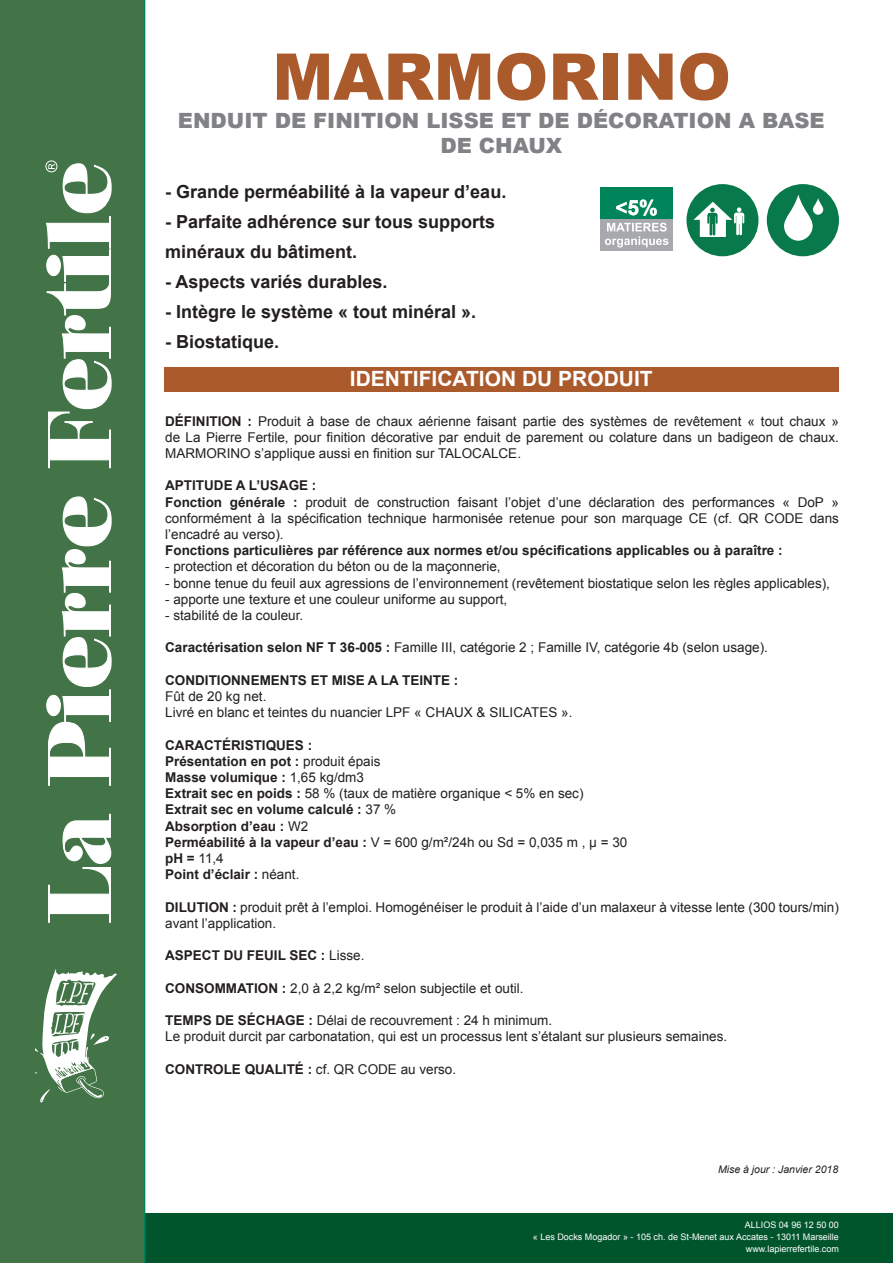
<style>
.page{position:relative;width:893px;height:1263px;background:#fff}
.page>*{position:absolute;margin:0;border:0;box-sizing:border-box;transform-origin:0 0}
.t1{font:900 64.5px "Arial";color:#ab5a2c}
.t2{font:900 21px/25.2px "Arial";color:#808285;text-align:center}
.t3{font:700 21px "Arial";color:#fff}
.t4{font:700 18px/30px "Arial";color:#231f20}
.t5{font:13.5px/16.2px "Arial";color:#231f20;text-align:justify}
.t6{font:700 13.5px "Arial";color:#231f20}
.t7{font:italic 10.5px "Arial";color:#231f20}
.t8{font:9px "Arial";color:#fff}
.s1{font-weight:700}
.s2{font-weight:400}
</style>
<div class="page">
<svg style="left:686px;top:184px;width:72px;height:72px"></svg>
<div style="left:767px;top:184px;width:72px;height:72px;background:#08794a;border-radius:50%"></div>
<svg style="left:784px;top:195px;width:29px;height:46px"></svg>
<svg style="left:813px;top:198px;width:10px;height:17px"></svg>
<div style="left:601px;top:187px;width:72px;height:32px;background:#00855b"></div>
<div style="left:601px;top:219px;width:72px;height:32px;background:#a8a9ad"></div>
<svg style="left:605px;top:223px;width:63px;height:24px"></svg>
<div style="left:0;top:1213px;width:893px;height:50px;background:#00552d"></div>
<div style="left:164px;top:367px;width:675px;height:25px;background:#ab5a2c"></div>
<div style="left:0;top:0;width:145px;height:1263px;background:#427447"></div>
<svg style="left:47px;top:813px;width:65px;height:110px"></svg>
<svg style="left:46px;top:496px;width:66px;height:290px"></svg>
<svg style="left:45px;top:160px;width:67px;height:309px"></svg>
<svg style="left:35px;top:970px;width:82px;height:132px"></svg>
<p class="t1" style="left:272px;top:30px;width:460px">MARMORINO</p>
<p class="t2" style="left:178px;top:107px;width:648px">ENDUIT DE FINITION LISSE ET DE DÉCORATION A BASE<br>DE CHAUX</p>
<p class="t4" style="left:165px;top:177px;width:343px">- Grande perméabilité à la vapeur d’eau.</p>
<p class="t4" style="left:165px;top:207px;width:332px">- Parfaite adhérence sur tous supports minéraux du bâtiment.</p>
<p class="t4" style="left:165px;top:267px;width:224px">- Aspects variés durables.</p>
<p class="t4" style="left:165px;top:297px;width:313px">- Intègre le système « tout minéral ».</p>
<p class="t4" style="left:165px;top:327px;width:116px">- Biostatique.</p>
<p class="t3" style="left:615px;top:194px;width:44px">&lt;5%</p>
<p class="t3" style="left:350px;top:365px;width:304px">IDENTIFICATION DU PRODUIT</p>
<p class="t5" style="left:165px;top:413px;width:675px"><span class="s1">DÉFINITION :</span> Produit à base de chaux aérienne faisant partie des systèmes de revêtement « tout chaux » de La Pierre Fertile, pour finition décorative par enduit de parement ou colature dans un badigeon de chaux.<br>MARMORINO s’applique aussi en finition sur TALOCALCE.</p>
<p class="t6" style="left:165px;top:477px;width:153px">APTITUDE A L’USAGE :</p>
<p class="t5" style="left:165px;top:494px;width:675px"><span class="s1">Fonction générale :</span> produit de construction faisant l’objet d’une déclaration des performances « DoP » conformément à la spécification technique harmonisée retenue pour son marquage CE (cf. QR CODE dans l’encadré au verso).</p>
<p class="t6" style="left:165px;top:541px;width:619px">Fonctions particulières par référence aux normes et/ou spécifications applicables ou à paraître :</p>
<p class="t5" style="left:165px;top:559px;width:337px">- protection et décoration du béton ou de la maçonnerie,</p>
<p class="t5" style="left:165px;top:575px;width:666px">- bonne tenue du feuil aux agressions de l’environnement (revêtement biostatique selon les règles applicables),</p>
<p class="t5" style="left:165px;top:591px;width:344px">- apporte une texture et une couleur uniforme au support,</p>
<p class="t5" style="left:165px;top:607px;width:140px">- stabilité de la couleur.</p>
<p class="t5" style="left:165px;top:640px;width:604px"><span class="s1">Caractérisation selon NF T 36-005 :</span> Famille III, catégorie 2 ; Famille IV, catégorie 4b (selon usage).</p>
<p class="t6" style="left:165px;top:671px;width:295px">CONDITIONNEMENTS ET MISE A LA TEINTE :</p>
<p class="t5" style="left:165px;top:688px;width:103px">Fût de 20 kg net.</p>
<p class="t5" style="left:165px;top:704px;width:409px">Livré en blanc et teintes du nuancier LPF « CHAUX &amp; SILICATES ».</p>
<p class="t6" style="left:165px;top:736px;width:149px">CARACTÉRISTIQUES :</p>
<p class="t6" style="left:165px;top:752px;width:217px">Présentation en pot : <span class="s2">produit épais</span></p>
<p class="t6" style="left:165px;top:768px;width:200px">Masse volumique : <span class="s2">1,65 kg/dm3</span></p>
<p class="t5" style="left:165px;top:785px;width:420px"><span class="s1">Extrait sec en poids :</span> 58 % (taux de matière organique &lt; 5% en sec)</p>
<p class="t6" style="left:165px;top:801px;width:233px">Extrait sec en volume calculé : <span class="s2">37 %</span></p>
<p class="t6" style="left:165px;top:817px;width:145px">Absorption d’eau : <span class="s2">W2</span></p>
<p class="t5" style="left:165px;top:834px;width:464px"><span class="s1">Perméabilité à la vapeur d’eau :</span> V = 600 g/m²/24h ou Sd = 0,035 m , µ = 30</p>
<p class="t5" style="left:165px;top:850px;width:60px"><span class="s1">pH =</span> 11,4</p>
<p class="t6" style="left:165px;top:865px;width:136px">Point d’éclair : <span class="s2">néant.</span></p>
<p class="t5" style="left:165px;top:899px;width:675px"><span class="s1">DILUTION :</span> produit prêt à l’emploi. Homogénéiser le produit à l’aide d’un malaxeur à vitesse lente (300 tours/min) avant l’application.</p>
<p class="t6" style="left:165px;top:946px;width:201px">ASPECT DU FEUIL SEC : <span class="s2">Lisse.</span></p>
<p class="t5" style="left:165px;top:980px;width:360px"><span class="s1">CONSOMMATION :</span> 2,0 à 2,2 kg/m² selon subjectile et outil.</p>
<p class="t5" style="left:165px;top:1012px;width:389px"><span class="s1">TEMPS DE SÉCHAGE :</span> Délai de recouvrement : 24 h minimum.</p>
<p class="t5" style="left:165px;top:1028px;width:564px">Le produit durcit par carbonatation, qui est un processus lent s’étalant sur plusieurs semaines.</p>
<p class="t5" style="left:165px;top:1061px;width:293px"><span class="s1">CONTROLE QUALITÉ :</span> cf. QR CODE au verso.</p>
<p class="t7" style="left:718px;top:1163px;width:122px">Mise à jour : Janvier 2018</p>
<p class="t8" style="left:745px;top:1219px;width:96px">ALLIOS 04 96 12 50 00</p>
<p class="t8" style="left:533px;top:1231px;width:307px">« Les Docks Mogador » - 105 ch. de St-Menet aux Accates - 13011 Marseille</p>
<p class="t8" style="left:746px;top:1243px;width:95px">www.lapierrefertile.com</p>
</div>
